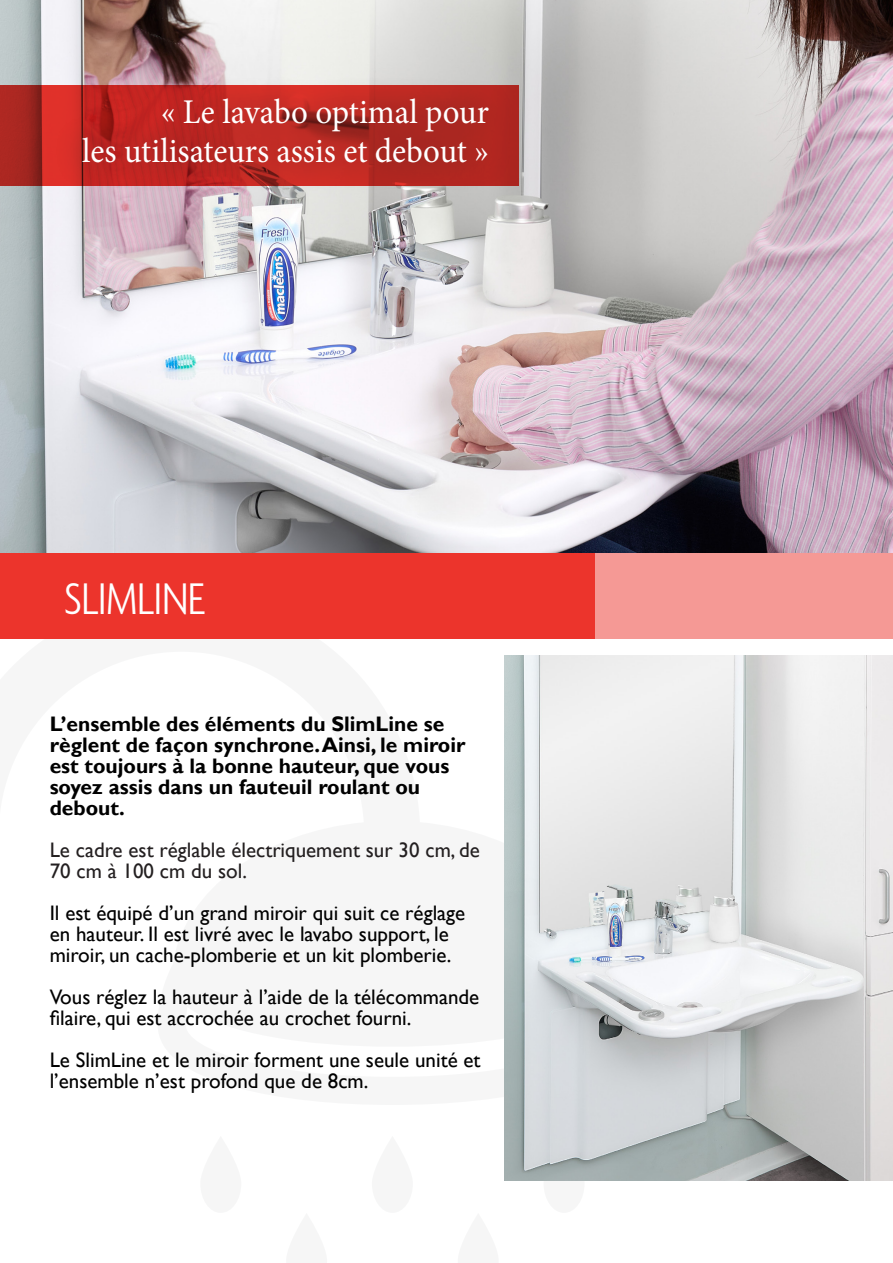
<style>
.page{position:relative;width:893px;height:1263px;background:#fff}
.page>*{position:absolute;margin:0;border:0;box-sizing:border-box;transform-origin:0 0}
.t1{font:300 condensed 48px "Agenda";letter-spacing:-.01em;color:#fff}
.t2{font:34.65px/39.6px "Minion Pro";color:#fff;text-align:right;scale:.95 1}
.t3{font:21px/21px "Gill Sans";color:#000}
.t4{font:700 21px/21px "Gill Sans";color:#000}
.Titre1{font:21px/21px "Gill Sans";color:#231f20}
</style>
<div class="page">
<img style="left:0;top:0;width:893px;height:554px">
<svg style="left:0;top:85px;width:518px;height:101px;background:#ad2721"></svg>
<div style="left:54px;top:71px;width:461px;height:122px;background:#231f20;opacity:.75"></div>
<svg style="left:543px;top:1180px;width:42px;height:1px"></svg>
<div style="left:0;top:554px;width:893px;height:85px;background:#ec342c"></div>
<div style="left:595px;top:554px;width:298px;height:85px;background:#f59995"></div>
<img style="left:505px;top:656px;width:388px;height:524px">
<p class="t2" style="left:82px;top:92px;width:430px">« Le lavabo optimal pour<br>les utilisateurs assis et debout »</p>
<p class="t1" style="left:64px;top:572px;width:143px">SLIMLINE</p>
<p class="t4" style="left:50px;top:714px;width:417px">L’ensemble des éléments du SlimLine se règlent de façon synchrone. Ainsi, le miroir est toujours à la bonne hauteur, que vous soyez assis dans un fauteuil roulant ou debout.</p>
<p class="Titre1" style="left:50px;top:840px;width:432px">Le cadre est réglable électriquement sur 30 cm, de<br>70 cm à 100 cm du sol.</p>
<p class="t3" style="left:50px;top:903px;width:417px">Il est équipé d’un grand miroir qui suit ce réglage en hauteur. Il est livré avec le lavabo support, le miroir, un cache-plomberie et un kit plomberie.</p>
<p class="t3" style="left:50px;top:987px;width:431px">Vous réglez la hauteur à l’aide de la télécommande filaire, qui est accrochée au crochet fourni.</p>
<p class="t3" style="left:50px;top:1050px;width:432px">Le SlimLine et le miroir forment une seule unité et l’ensemble n’est profond que de 8cm.</p>
</div>
